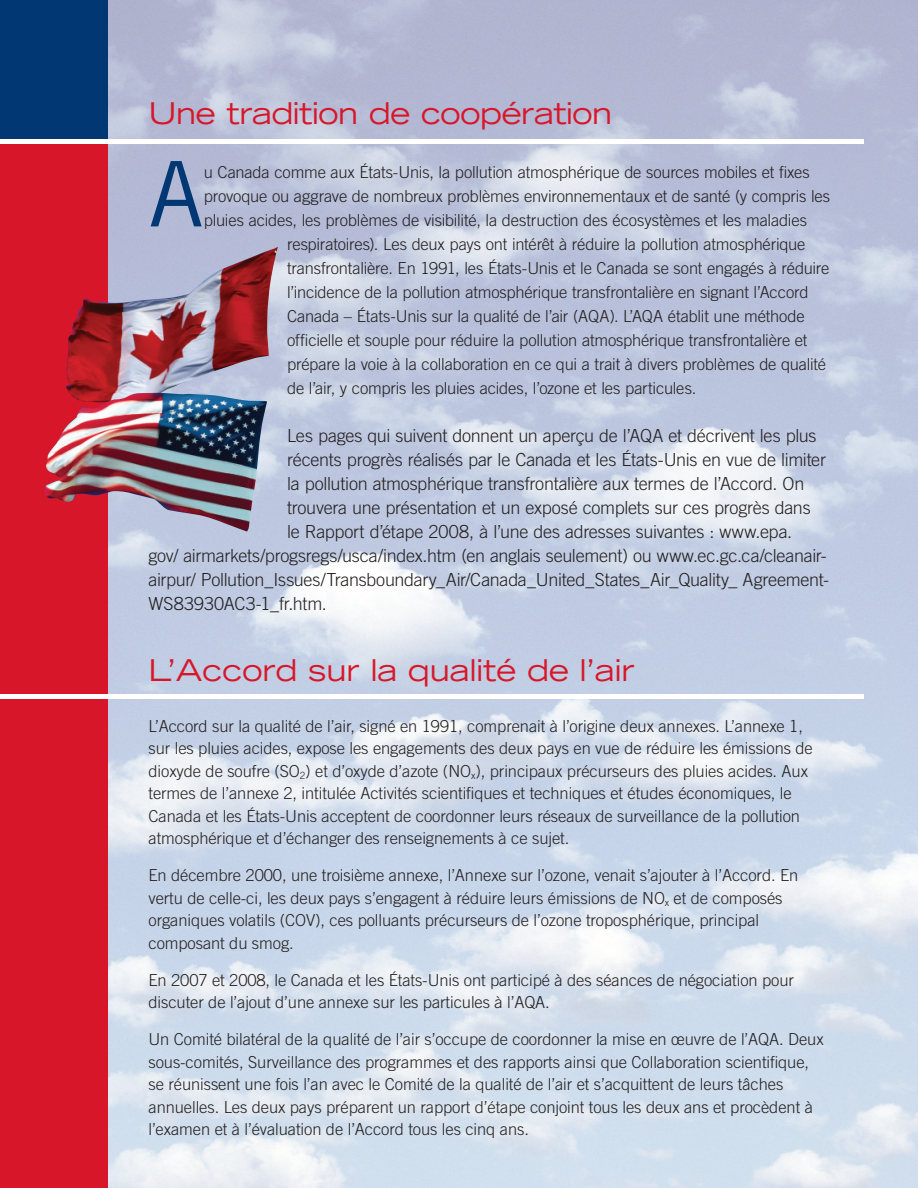
<style>
.page{position:relative;width:918px;height:1188px;background:#fff}
.page>*{position:absolute;margin:0;border:0;box-sizing:border-box;transform-origin:0 0}
.t1{font:90.6px "Trade Gothic LT Std";color:#013874}
.t2{font:expanded 30px "Trade Gothic LT Std";letter-spacing:-.005em;color:#d71729}
.t3{font:300 18px "Trade Gothic LT Std";letter-spacing:-.015em;color:#231f20}
.t4{font:300 16.5px/22.5px "Trade Gothic LT Std";letter-spacing:-.005em;color:#231f20}
</style>
<div class="page">
<div style="left:0;top:0;width:108px;height:144px;background:#013874"></div>
<div style="left:0;top:143px;width:108px;height:1045px;background:#d71729"></div>
<img style="left:66px;top:247px;width:212px;height:155px">
<img style="left:45px;top:393px;width:222px;height:139px">
<hr style="left:0;top:140px;width:864px;height:4px;background:#fff">
<div style="left:0;top:694px;width:864px;height:5px;background:#fff"></div>
<h2 class="t2" style="left:148px;top:102px;width:465px">Une tradition de coopération</h2>
<h1 class="t1" style="left:148px;top:161px;width:57px">A</h1>
<p class="t4" style="left:204px;top:163px;width:608px">u Canada comme aux États-Unis, la pollution atmosphérique de sources mobiles et fixes</p>
<p class="t4" style="left:204px;top:187px;width:628px">provoque ou aggrave de nombreux problèmes environnementaux et de santé (y compris les</p>
<p class="t4" style="left:204px;top:211px;width:605px">pluies acides, les problèmes de visibilité, la destruction des écosystèmes et les maladies</p>
<p class="t4" style="left:287px;top:235px;width:520px">respiratoires). Les deux pays ont intérêt à réduire la pollution atmosphérique</p>
<p class="t4" style="left:287px;top:259px;width:544px">transfrontalière. En 1991, les États-Unis et le Canada se sont engagés à réduire</p>
<p class="t4" style="left:287px;top:283px;width:523px">l’incidence de la pollution atmosphérique transfrontalière en signant l’Accord</p>
<p class="t4" style="left:287px;top:307px;width:519px">Canada – États-Unis sur la qualité de l’air (AQA). L’AQA établit une méthode</p>
<p class="t4" style="left:287px;top:331px;width:522px">officielle et souple pour réduire la pollution atmosphérique transfrontalière et</p>
<p class="t4" style="left:287px;top:355px;width:541px">prépare la voie à la collaboration en ce qui a trait à divers problèmes de qualité</p>
<p class="t4" style="left:287px;top:379px;width:411px">de l’air, y compris les pluies acides, l’ozone et les particules.</p>
<p class="t3" style="left:287px;top:430px;width:531px">Les pages qui suivent donnent un aperçu de l’AQA et décrivent les plus</p>
<p class="t3" style="left:287px;top:454px;width:540px">récents progrès réalisés par le Canada et les États-Unis en vue de limiter</p>
<p class="t3" style="left:287px;top:478px;width:519px">la pollution atmosphérique transfrontalière aux termes de l’Accord. On</p>
<p class="t3" style="left:287px;top:502px;width:525px">trouvera une présentation et un exposé complets sur ces progrès dans</p>
<p class="t3" style="left:287px;top:526px;width:507px">le Rapport d’étape 2008, à l’une des adresses suivantes : www.epa.</p>
<p class="t3" style="left:148px;top:550px;width:680px">gov/ airmarkets/progsregs/usca/index.htm (en anglais seulement) ou www.ec.gc.ca/cleanair-</p>
<p class="t3" style="left:148px;top:574px;width:682px">airpur/ Pollution_Issues/Transboundary_Air/Canada_United_States_Air_Quality_ Agreement-</p>
<p class="t3" style="left:148px;top:598px;width:180px">WS83930AC3-1_fr.htm.</p>
<h2 class="t2" style="left:148px;top:659px;width:488px">L’Accord sur la qualité de l’air</h2>
<p class="t4" style="left:148px;top:716px;width:666px">L’Accord sur la qualité de l’air, signé en 1991, comprenait à l’origine deux annexes. L’annexe 1, sur les pluies acides, expose les engagements des deux pays en vue de réduire les émissions de dioxyde de soufre (SO<sub>2</sub>) et d’oxyde d’azote (NO<sub>x</sub>), principaux précurseurs des pluies acides. Aux termes de l’annexe 2, intitulée Activités scientifiques et techniques et études économiques, le Canada et les États-Unis acceptent de coordonner leurs réseaux de surveillance de la pollution atmosphérique et d’échanger des renseignements à ce sujet.</p>
<p class="t4" style="left:148px;top:866px;width:651px">En décembre 2000, une troisième annexe, l’Annexe sur l’ozone, venait s’ajouter à l’Accord. En vertu de celle-ci, les deux pays s’engagent à réduire leurs émissions de NO<sub>x</sub> et de composés organiques volatils (COV), ces polluants précurseurs de l’ozone troposphérique, principal composant du smog.</p>
<p class="t4" style="left:148px;top:970px;width:647px">En 2007 et 2008, le Canada et les États-Unis ont participé à des séances de négociation pour discuter de l’ajout d’une annexe sur les particules à l’AQA.</p>
<p class="t4" style="left:148px;top:1030px;width:677px">Un Comité bilatéral de la qualité de l’air s’occupe de coordonner la mise en œuvre de l’AQA. Deux sous-comités, Surveillance des programmes et des rapports ainsi que Collaboration scientifique, se réunissent une fois l’an avec le Comité de la qualité de l’air et s’acquittent de leurs tâches annuelles. Les deux pays préparent un rapport d’étape conjoint tous les deux ans et procèdent à l’examen et à l’évaluation de l’Accord tous les cinq ans.</p>
</div>
